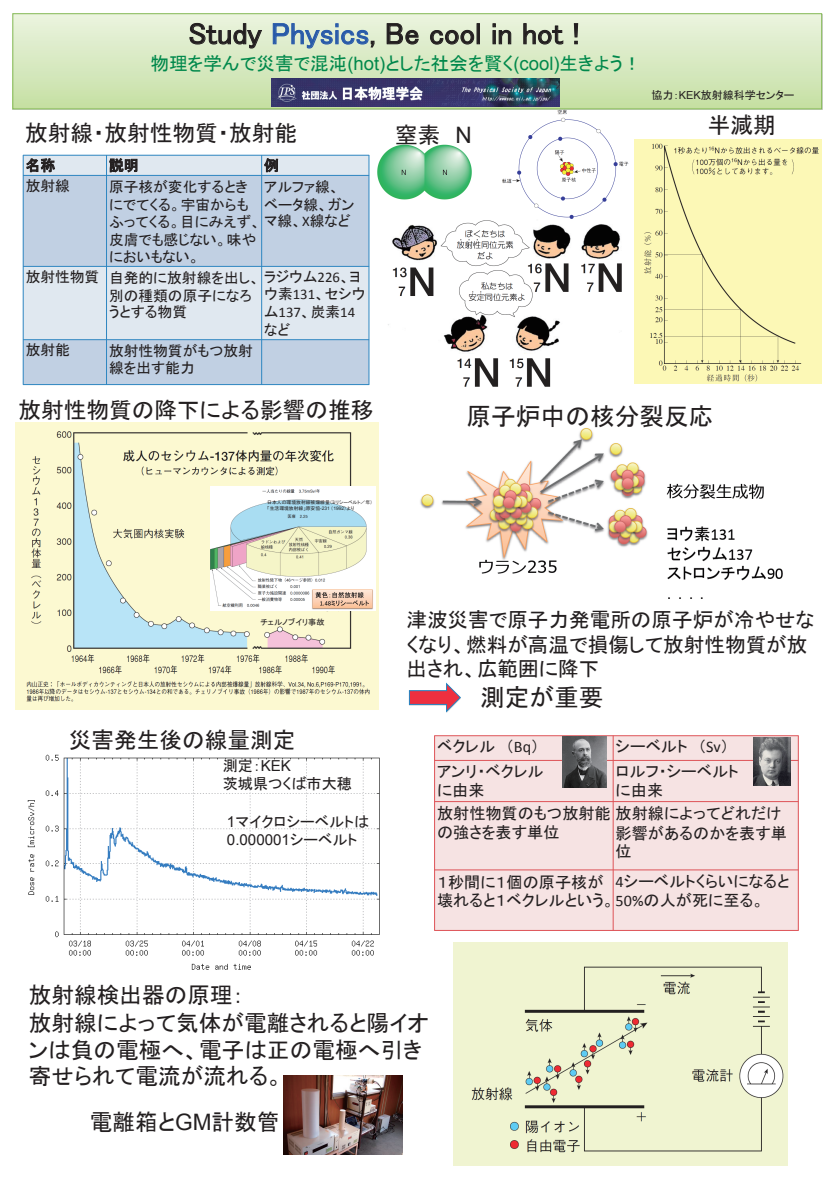
<style>
.page{position:relative;width:835px;height:1180px;background:#fff}
.page>*{position:absolute;margin:0;border:0;box-sizing:border-box;transform-origin:0 0}
.t1{font:30.17px "MS P Gothic";color:#231f20}
.t2{font:24.71px "MS P Gothic";color:#231f20}
.t3{font:22.64px/27.2px "MS P Gothic";color:#231f20}
.t4{font:22.64px "Arial";color:#231f20}
.t5{font:20.58px/24.2px "MS P Gothic";color:#231f20}
.t6{font:18.51px "MS P Gothic";color:#00884b}
.t7{font:16.13px/18.1px "MS P Gothic";color:#231f20}
.t8{font:15.12px/18.1px "MS P Gothic";color:#231f20}
.t9{font:15.12px "Arial";color:#231f20}
.t10{font:14.73px/17.3px "MS P Gothic";color:#231f20}
.t11{font:14.73px "Calibri";color:#231f20}
.t12{font:10.99px "MS P Gothic";color:#231f20}
.t13{font:8.22px "MS P Gothic";color:#231f20}
.t14{font:4.83px/5.8px "MS P Gothic";color:#231f20}
.s1{color:#285aa9}
.s2{font-family:"Arial"}
.s3{font-family:"Calibri"}
.s4{font-family:"MS P Gothic"}
</style>
<div class="page">
<div style="left:13px;top:14px;width:808px;height:95px;background:linear-gradient(to bottom,#edf7e1,#bed7a0)"></div>
<div style="left:13px;top:14px;width:808px;height:95px;border:1px solid #86ba58"></div>
<svg style="left:189px;top:23px;width:73px;height:26px;background:#b8c2ab"></svg>
<svg style="left:272px;top:23px;width:103px;height:26px;background:#bcd0c8"></svg>
<svg style="left:386px;top:23px;width:33px;height:22px"></svg>
<svg style="left:429px;top:30px;width:45px;height:15px"></svg>
<div style="left:476px;top:23px;width:4px;height:21px;border:1px solid #231f20"></div>
<svg style="left:492px;top:23px;width:19px;height:22px"></svg>
<svg style="left:523px;top:23px;width:40px;height:22px"></svg>
<svg style="left:573px;top:23px;width:5px;height:22px"></svg>
<div style="left:23px;top:155px;width:83px;height:20px;background:#e0e8f0"></div>
<div style="left:106px;top:155px;width:155px;height:20px;background:#e0e8f0"></div>
<div style="left:261px;top:155px;width:108px;height:20px;background:#e0e8f0"></div>
<div style="left:23px;top:175px;width:83px;height:91px;background:#c1d0e3"></div>
<div style="left:106px;top:175px;width:155px;height:91px;background:#c1d0e3"></div>
<div style="left:261px;top:175px;width:108px;height:91px;background:#c1d0e3"></div>
<div style="left:23px;top:266px;width:83px;height:74px;background:#e0e8f0"></div>
<div style="left:106px;top:266px;width:155px;height:74px;background:#e0e8f0"></div>
<div style="left:261px;top:266px;width:108px;height:74px;background:#e0e8f0"></div>
<div style="left:23px;top:340px;width:83px;height:44px;background:#c1d0e3"></div>
<div style="left:106px;top:340px;width:155px;height:44px;background:#c1d0e3"></div>
<div style="left:261px;top:340px;width:108px;height:44px;background:#c1d0e3"></div>
<hr style="left:106px;top:155px;width:1px;height:230px;background:#2e86c1">
<hr style="left:261px;top:155px;width:1px;height:230px;background:#2e86c1">
<hr style="left:23px;top:175px;width:346px;height:1px;background:#2e86c1">
<hr style="left:23px;top:266px;width:346px;height:1px;background:#2e86c1">
<hr style="left:23px;top:339px;width:346px;height:1px;background:#2e86c1">
<hr style="left:23px;top:155px;width:1px;height:230px;background:#2e86c1">
<hr style="left:369px;top:155px;width:1px;height:230px;background:#2e86c1">
<hr style="left:23px;top:155px;width:346px;height:1px;background:#2e86c1">
<hr style="left:23px;top:384px;width:346px;height:1px;background:#2e86c1">
<svg style="left:26px;top:158px;width:29px;height:14px"></svg>
<svg style="left:109px;top:158px;width:28px;height:14px"></svg>
<svg style="left:264px;top:158px;width:14px;height:14px"></svg>
<div style="left:434px;top:735px;width:179px;height:25px;background:#f6e3e3"></div>
<div style="left:613px;top:735px;width:185px;height:25px;background:#f6e3e3"></div>
<div style="left:434px;top:760px;width:179px;height:41px;background:#f6e3e3"></div>
<div style="left:613px;top:760px;width:185px;height:41px;background:#f6e3e3"></div>
<div style="left:434px;top:801px;width:179px;height:69px;background:#f6e3e3"></div>
<div style="left:613px;top:801px;width:185px;height:69px;background:#f6e3e3"></div>
<div style="left:434px;top:870px;width:179px;height:60px;background:#f6e3e3"></div>
<div style="left:613px;top:870px;width:185px;height:60px;background:#f6e3e3"></div>
<hr style="left:613px;top:735px;width:1px;height:195px;background:#de5357">
<hr style="left:434px;top:760px;width:364px;height:1px;background:#de5357">
<hr style="left:434px;top:801px;width:364px;height:1px;background:#de5357">
<hr style="left:434px;top:869px;width:364px;height:1px;background:#de5357">
<hr style="left:434px;top:735px;width:1px;height:195px;background:#de5357">
<hr style="left:798px;top:735px;width:1px;height:195px;background:#de5357">
<hr style="left:434px;top:735px;width:364px;height:1px;background:#de5357">
<hr style="left:434px;top:930px;width:364px;height:1px;background:#de5357">
<img style="left:562px;top:736px;width:44px;height:51px">
<img style="left:753px;top:738px;width:37px;height:47px">
<img style="left:453px;top:942px;width:334px;height:223px">
<img style="left:27px;top:754px;width:353px;height:216px">
<img style="left:420px;top:428px;width:363px;height:171px">
<svg style="left:409px;top:683px;width:51px;height:29px"></svg>
<img style="left:634px;top:139px;width:187px;height:245px">
<img style="left:284px;top:1075px;width:118px;height:79px">
<img style="left:271px;top:79px;width:288px;height:27px">
<img style="left:16px;top:423px;width:362px;height:286px">
<img style="left:210px;top:487px;width:166px;height:123px">
<img style="left:377px;top:145px;width:95px;height:55px">
<img style="left:388px;top:220px;width:234px;height:167px">
<img style="left:498px;top:108px;width:133px;height:117px">
<h1 class="t1" style="left:188px;top:18px;width:392px">Study <span class="s1">Physics</span>, Be cool in hot !</h1>
<p class="t6" style="left:150px;top:54px;width:492px">物理を学んで災害で混沌<span class="s2">(hot)</span>とした社会を賢く<span class="s2">(cool)</span>生きよう!</p>
<h3 class="t3" style="left:25px;top:119px;width:273px">放射線・放射性物質・放射能</h3>
<p class="t10" style="left:26px;top:157px;width:31px">名称</p>
<p class="t10" style="left:109px;top:157px;width:31px">説明</p>
<p class="t10" style="left:264px;top:157px;width:16px">例</p>
<p class="t10" style="left:26px;top:177px;width:46px">放射線</p>
<p class="t10" style="left:109px;top:178px;width:140px">原子核が変化するとき</p>
<p class="t10" style="left:109px;top:196px;width:154px">にでてくる。宇宙からもふってくる。目にみえず、皮膚でも感じない。味やにおいもない。</p>
<p class="t10" style="left:264px;top:178px;width:92px;line-height:17.1px">アルファ線、ベータ線、ガンマ線、<span class="s3">X</span>線など</p>
<p class="t10" style="left:26px;top:268px;width:75px">放射性物質</p>
<p class="t10" style="left:109px;top:269px;width:152px">自発的に放射線を出し、</p>
<p class="t10" style="left:109px;top:287px;width:144px;line-height:16.6px">別の種類の原子になろうとする物質</p>
<p class="t10" style="left:264px;top:267px;width:103px;line-height:17.7px">ラジウム<span class="s3">226</span>、ヨウ素<span class="s3">131</span>、セシウ</p>
<p class="t11" style="left:264px;top:303px;width:92px"><span class="s4">ム</span>137<span class="s4">、炭素</span>14</p>
<p class="t10" style="left:264px;top:321px;width:28px">など</p>
<p class="t10" style="left:26px;top:341px;width:46px">放射能</p>
<p class="t10" style="left:109px;top:342px;width:145px">放射性物質がもつ放射</p>
<p class="t10" style="left:109px;top:359px;width:87px">線を出す能力</p>
<h3 class="t3" style="left:395px;top:121px;width:47px">窒素</h3>
<h3 class="t4" style="left:455px;top:120px;width:18px">N</h3>
<p class="t12" style="left:651px;top:90px;width:144px">協力：<span class="s2">KEK</span>放射線科学センター</p>
<h3 class="t3" style="left:707px;top:111px;width:69px">半減期</h3>
<h3 class="t3" style="left:18px;top:396px;width:356px">放射性物質の降下による影響の推移</h3>
<p class="t14" style="left:267px;top:499px;width:107px">日本人の環境放射線被爆線量（ミリシーベルト／年(「生活環境放射線」原安協<span class="s2">-231</span> （<span class="s2">1992</span>）より</p>
<h2 class="t2" style="left:466px;top:403px;width:248px">原子炉中の核分裂反応</h2>
<p class="t13" style="left:260px;top:618px;width:66px">チェルノブイリ事故</p>
<h3 class="t3" style="left:69px;top:726px;width:228px">災害発生後の線量測定</h3>
<p class="t8" style="left:223px;top:756px;width:131px">測定：<span class="s2">KEK<br></span>茨城県つくば市大穂</p>
<p class="t8" style="left:227px;top:813px;width:144px"><span class="s2">1</span>マイクロシーベルトは</p>
<p class="t9" style="left:227px;top:830px;width:132px">0.000001<span class="s4">シーベルト</span></p>
<h3 class="t5" style="left:406px;top:607px;width:409px">津波災害で原子力発電所の原子炉が冷やせなくなり、燃料が高温で損傷して放射性物質が放出され、広範囲に降下</h3>
<h2 class="t2" style="left:480px;top:685px;width:125px">測定が重要</h2>
<p class="t7" style="left:437px;top:734px;width:108px;line-height:24.7px">ベクレル<br>アンリ・ベクレル</p>
<p class="t7" style="left:437px;top:781px;width:49px">に由来</p>
<p class="t7" style="left:615px;top:737px;width:73px">シーベルト</p>
<p class="t7" style="left:505px;top:737px;width:35px">（<span class="s3">Bq</span>）</p>
<p class="t7" style="left:698px;top:737px;width:32px">（<span class="s3">Sv</span>(</p>
<p class="t7" style="left:615px;top:761px;width:124px;line-height:19.4px">ロルフ・シーベルトに由来</p>
<p class="t7" style="left:437px;top:804px;width:345px">放射性物質のもつ放射能放射線によってどれだけの強さを表す単位</p>
<p class="t7" style="left:615px;top:824px;width:173px">影響があるのかを表す単位</p>
<p class="t7" style="left:437px;top:873px;width:328px">１秒間に１個の原子核が<br>壊れると１ベクレルという。<span class="s3">50%</span>の人が死に至る。</p>
<p class="t7" style="left:615px;top:871px;width:175px"><span class="s3">4</span>シーベルトくらいになると</p>
<h3 class="t3" style="left:29px;top:981px;width:401px">放射線検出器の原理：<br>放射線によって気体が電離されると陽イオンは負の電極へ、電子は正の電極へ引き寄せられて電流が流れる。</h3>
<h3 class="t3" style="left:90px;top:1108px;width:191px">電離箱と<span class="s2">GM</span>計数管</h3>
</div>
